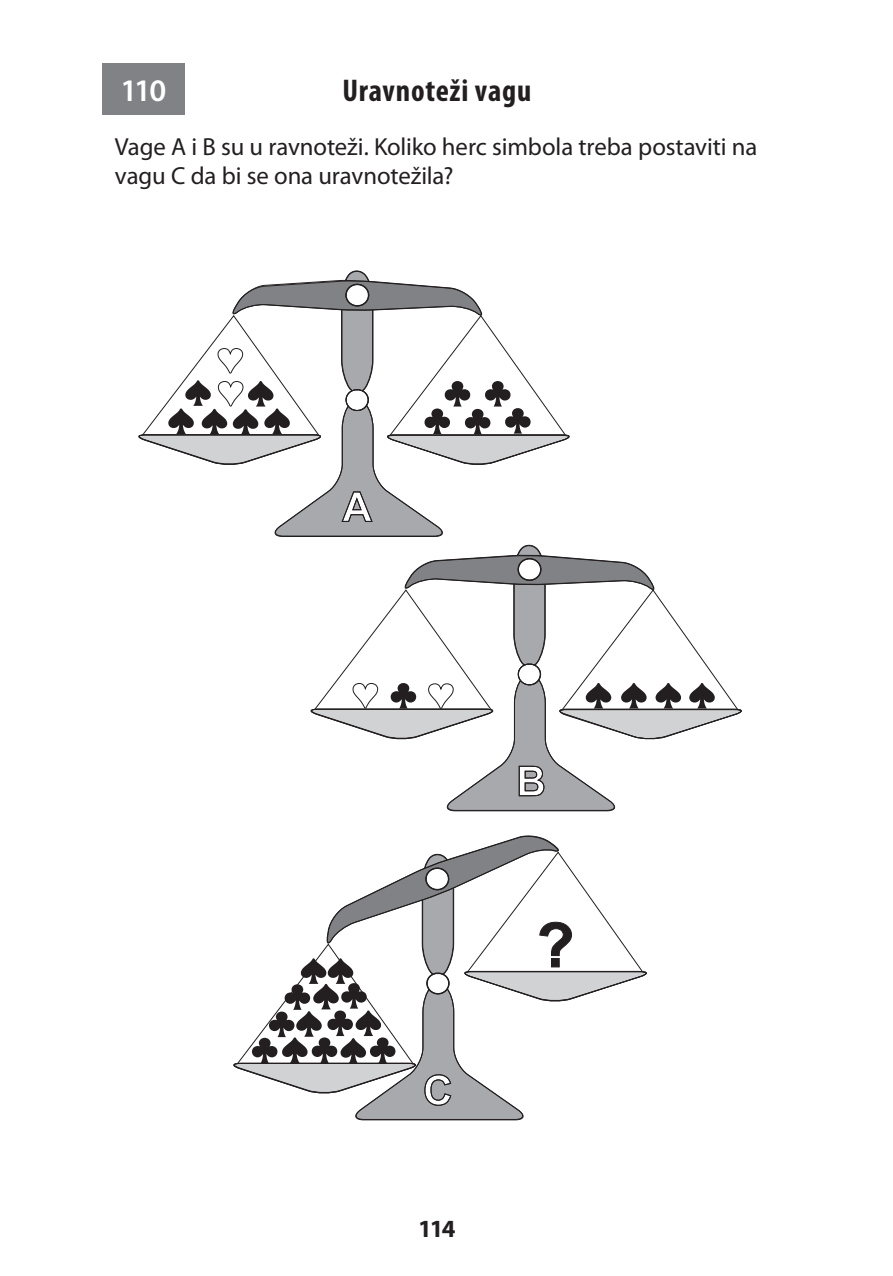
<style>
.page{position:relative;width:893px;height:1276px;background:#fff}
.page>*{position:absolute;margin:0;border:0;box-sizing:border-box;transform-origin:0 0}
.t1{font:700 condensed 31.5px "Myriad Pro";letter-spacing:.025em;color:#231f20}
.t2{font:600 31.5px "Myriad Pro";color:#fff}
.t3{font:24.75px/29.2px "Myriad Pro";letter-spacing:-.005em;color:#231f20}
.t4{font:700 24.75px "Myriad Pro";color:#231f20}
</style>
<div class="page">
<div style="left:102px;top:64px;width:83px;height:51px;background:#808285"></div>
<svg style="left:310px;top:544px;width:432px;height:267px"></svg>
<svg style="left:233px;top:835px;width:414px;height:285px"></svg>
<svg style="left:138px;top:270px;width:432px;height:267px"></svg>
<p class="t2" style="left:121px;top:78px;width:47px">110</p>
<p class="t1" style="left:343px;top:79px;width:190px">Uravnoteži vagu</p>
<p class="t3" style="left:115px;top:134px;width:644px">Vage A i B su u ravnoteži. Koliko herc simbola treba postaviti na vagu C da bi se ona uravnotežila?</p>
<p class="t4" style="left:418px;top:1219px;width:39px">114</p>
</div>
